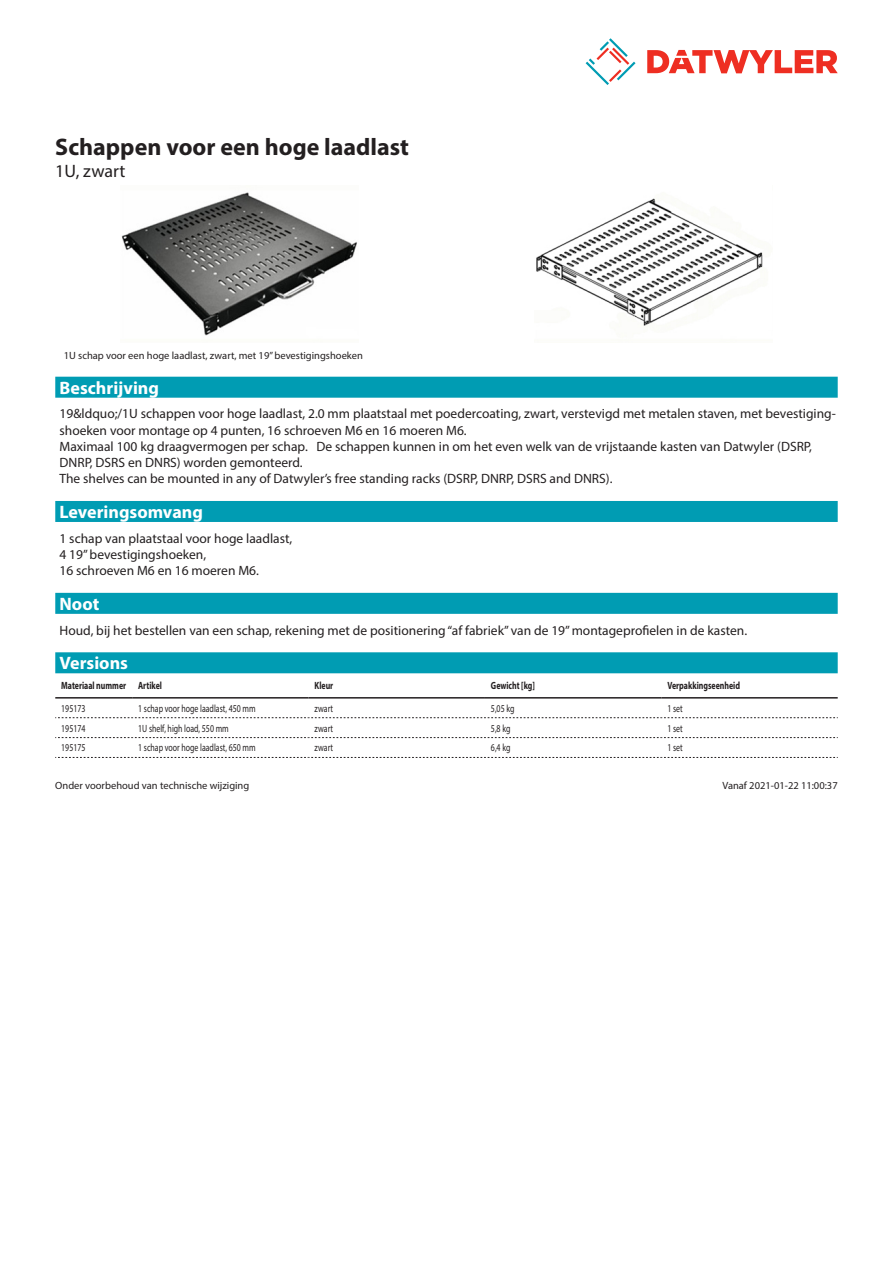
<style>
.page{position:relative;width:893px;height:1263px;background:#fff}
.page>*{position:absolute;margin:0;border:0;box-sizing:border-box;transform-origin:0 0}
.Product_Head{font:700 24px "Myriad Pro";color:#231f20}
.Standard_Head_Proper{font:700 18px "Myriad Pro";color:#fff}
.SubHead{font:18px "Myriad Pro";color:#231f20}
.Standard_text{font:13.5px/16.2px "Myriad Pro";color:#231f20}
.myriadlight{font:10.5px "Myriad Pro";color:#231f20;scale:.75 1}
.Footnote{font:10.5px "Myriad Pro";color:#231f20}
.imagetext{font:10.5px "Myriad Pro";color:#231f20}
.myriadbold{font:700 10.5px "Myriad Pro";color:#231f20;scale:.75 1}
</style>
<div class="page">
<svg style="left:586px;top:38px;width:49px;height:47px"></svg>
<svg style="left:647px;top:50px;width:191px;height:23px"></svg>
<div style="left:55px;top:593px;width:783px;height:21px;background:#009cb3"></div>
<img style="left:121px;top:192px;width:236px;height:144px">
<img style="left:536px;top:198px;width:227px;height:128px">
<div style="left:55px;top:652px;width:783px;height:21px;background:#009cb3"></div>
<hr style="left:55px;top:697px;width:77px;height:1px;background:#231f20">
<hr style="left:132px;top:697px;width:177px;height:1px;background:#231f20">
<hr style="left:309px;top:697px;width:176px;height:1px;background:#231f20">
<hr style="left:485px;top:697px;width:176px;height:1px;background:#231f20">
<hr style="left:661px;top:697px;width:177px;height:1px;background:#231f20">
<svg style="left:55px;top:717px;width:783px;height:1px"></svg>
<svg style="left:55px;top:737px;width:783px;height:1px"></svg>
<svg style="left:55px;top:757px;width:783px;height:1px"></svg>
<div style="left:55px;top:377px;width:783px;height:21px;background:#009cb3"></div>
<div style="left:55px;top:501px;width:783px;height:21px;background:#009cb3"></div>
<p class="Product_Head" style="left:55px;top:131px;width:355px">Schappen voor een hoge laadlast</p>
<p class="SubHead" style="left:55px;top:160px;width:72px">1U, zwart</p>
<p class="imagetext" style="left:64px;top:349px;width:301px">1U schap voor een hoge laadlast, zwart, met 19” bevestigingshoeken</p>
<p class="Standard_Head_Proper" style="left:60px;top:376px;width:101px">Beschrijving</p>
<p class="Standard_text" style="left:60px;top:406px;width:778px">19&amp;ldquo;/1U schappen voor hoge laadlast, 2.0 mm plaatstaal met poedercoating, zwart, verstevigd met metalen staven, met bevestiging&shy;shoeken voor montage op 4 punten, 16 schroeven M6 en 16 moeren M6.<br>Maximaal 100 kg draagvermogen per schap. De schappen kunnen in om het even welk van de vrijstaande kasten van Datwyler (DSRP, DNRP, DSRS en DNRS) worden gemonteerd.<br>The shelves can be mounted in any of Datwyler’s free standing racks (DSRP, DNRP, DSRS and DNRS).</p>
<p class="Standard_Head_Proper" style="left:60px;top:500px;width:145px">Leveringsomvang</p>
<p class="Standard_text" style="left:60px;top:530px;width:234px">1 schap van plaatstaal voor hoge laadlast,<br>4 19” bevestigingshoeken,<br>16 schroeven M6 en 16 moeren M6.</p>
<p class="Standard_Head_Proper" style="left:60px;top:592px;width:41px">Noot</p>
<p class="Standard_text" style="left:60px;top:622px;width:689px">Houd, bij het bestellen van een schap, rekening met de positionering “af fabriek” van de 19” montageprofielen in de kasten.</p>
<p class="Standard_Head_Proper" style="left:60px;top:651px;width:70px">Versions</p>
<p class="myriadbold" style="left:61px;top:679px;width:88px">Materiaal nummer</p>
<p class="myriadbold" style="left:138px;top:679px;width:33px">Artikel</p>
<p class="myriadbold" style="left:315px;top:679px;width:26px">Kleur</p>
<p class="myriadbold" style="left:491px;top:679px;width:60px">Gewicht [kg]</p>
<p class="myriadbold" style="left:667px;top:679px;width:98px">Verpakkingseenheid</p>
<p class="myriadlight" style="left:61px;top:702px;width:34px">195173</p>
<p class="myriadlight" style="left:138px;top:702px;width:158px">1 schap voor hoge laadlast, 450 mm</p>
<p class="myriadlight" style="left:315px;top:702px;width:26px">zwart</p>
<p class="myriadlight" style="left:491px;top:702px;width:33px">5,05 kg</p>
<p class="myriadlight" style="left:667px;top:702px;width:22px">1 set</p>
<p class="myriadlight" style="left:61px;top:721px;width:34px">195174</p>
<p class="myriadlight" style="left:138px;top:721px;width:122px">1U shelf, high load, 550 mm</p>
<p class="myriadlight" style="left:315px;top:721px;width:26px">zwart</p>
<p class="myriadlight" style="left:491px;top:721px;width:27px">5,8 kg</p>
<p class="myriadlight" style="left:667px;top:721px;width:22px">1 set</p>
<p class="myriadlight" style="left:61px;top:741px;width:34px">195175</p>
<p class="myriadlight" style="left:138px;top:741px;width:158px">1 schap voor hoge laadlast, 650 mm</p>
<p class="myriadlight" style="left:315px;top:741px;width:26px">zwart</p>
<p class="myriadlight" style="left:491px;top:741px;width:27px">6,4 kg</p>
<p class="myriadlight" style="left:667px;top:741px;width:22px">1 set</p>
<p class="Footnote" style="left:55px;top:779px;width:196px">Onder voorbehoud van technische wijziging</p>
<p class="Footnote" style="left:722px;top:779px;width:117px">Vanaf 2021-01-22 11:00:37</p>
</div>
